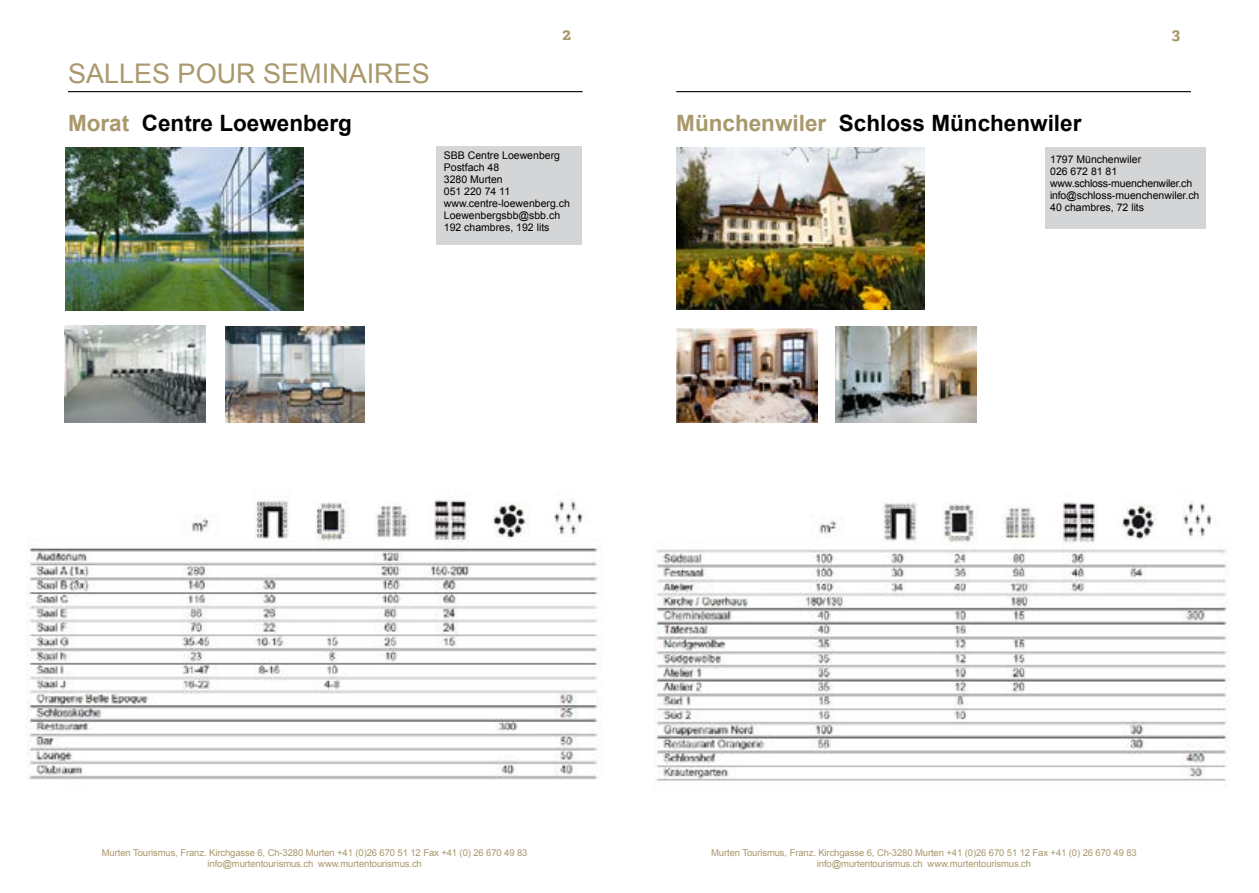
<style>
.page{position:relative;width:1259px;height:893px;background:#fff}
.page>*{position:absolute;margin:0;border:0;box-sizing:border-box;transform-origin:0 0}
.t1{font:27px "Arial";color:#a9986c}
.t2{font:700 22.5px "Arial";color:#000}
.t3{font:700 16.5px "Adelle Basic";color:#a9986c}
.t4{font:10.5px/12px "Arial";color:#000}
.t5{font:9.45px/10.4px "Arial";letter-spacing:-.01em;color:#a9986c;text-align:center}
.s1{color:#a9986c}
</style>
<div class="page">
<div style="left:436px;top:146px;width:146px;height:99px;background:#d4d5d6"></div>
<div style="left:1045px;top:147px;width:160px;height:82px;background:#d4d5d6"></div>
<img style="left:65px;top:148px;width:238px;height:163px">
<img style="left:225px;top:327px;width:140px;height:96px">
<img style="left:65px;top:326px;width:141px;height:97px">
<img style="left:676px;top:147px;width:248px;height:162px">
<img style="left:676px;top:328px;width:141px;height:95px">
<img style="left:835px;top:327px;width:141px;height:96px">
<img style="left:26px;top:500px;width:575px;height:280px">
<img style="left:653px;top:502px;width:574px;height:279px">
<hr style="left:68px;top:91px;width:515px;height:1px;background:#000">
<hr style="left:676px;top:91px;width:515px;height:1px;background:#000">
<h3 class="t3" style="left:562px;top:24px;width:10px">2</h3>
<h3 class="t3" style="left:1171px;top:24px;width:10px">3</h3>
<h1 class="t1" style="left:68px;top:55px;width:363px">SALLES POUR SEMINAIRES</h1>
<h2 class="t2" style="left:68px;top:108px;width:285px"><span class="s1">Morat</span> Centre Loewenberg</h2>
<h2 class="t2" style="left:676px;top:108px;width:407px"><span class="s1">Münchenwiler</span> Schloss Münchenwiler</h2>
<p class="t4" style="left:444px;top:149px;width:128px">SBB Centre Loewenberg<br>Postfach 48<br>3280 Murten<br>051 220 74 11 www.centre-loewenberg.ch<br>Loewenbergsbb@sbb.ch<br>192 chambres, 192 lits</p>
<p class="t4" style="left:1050px;top:154px;width:151px">1797 Münchenwiler<br>026 672 81 81 www.schloss-muenchenwiler.ch info@schloss-muenchenwiler.ch<br>40 chambres, 72 lits</p>
<p class="t5" style="left:102px;top:848px;width:427px">Murten Tourismus, Franz. Kirchgasse 6, Ch-3280 Murten +41 (0)26 670 51 12 Fax +41 (0) 26 670 49 83 info@murtentourismus.ch www.murtentourismus.ch</p>
<p class="t5" style="left:711px;top:848px;width:427px">Murten Tourismus, Franz. Kirchgasse 6, Ch-3280 Murten +41 (0)26 670 51 12 Fax +41 (0) 26 670 49 83 info@murtentourismus.ch www.murtentourismus.ch</p>
</div>
